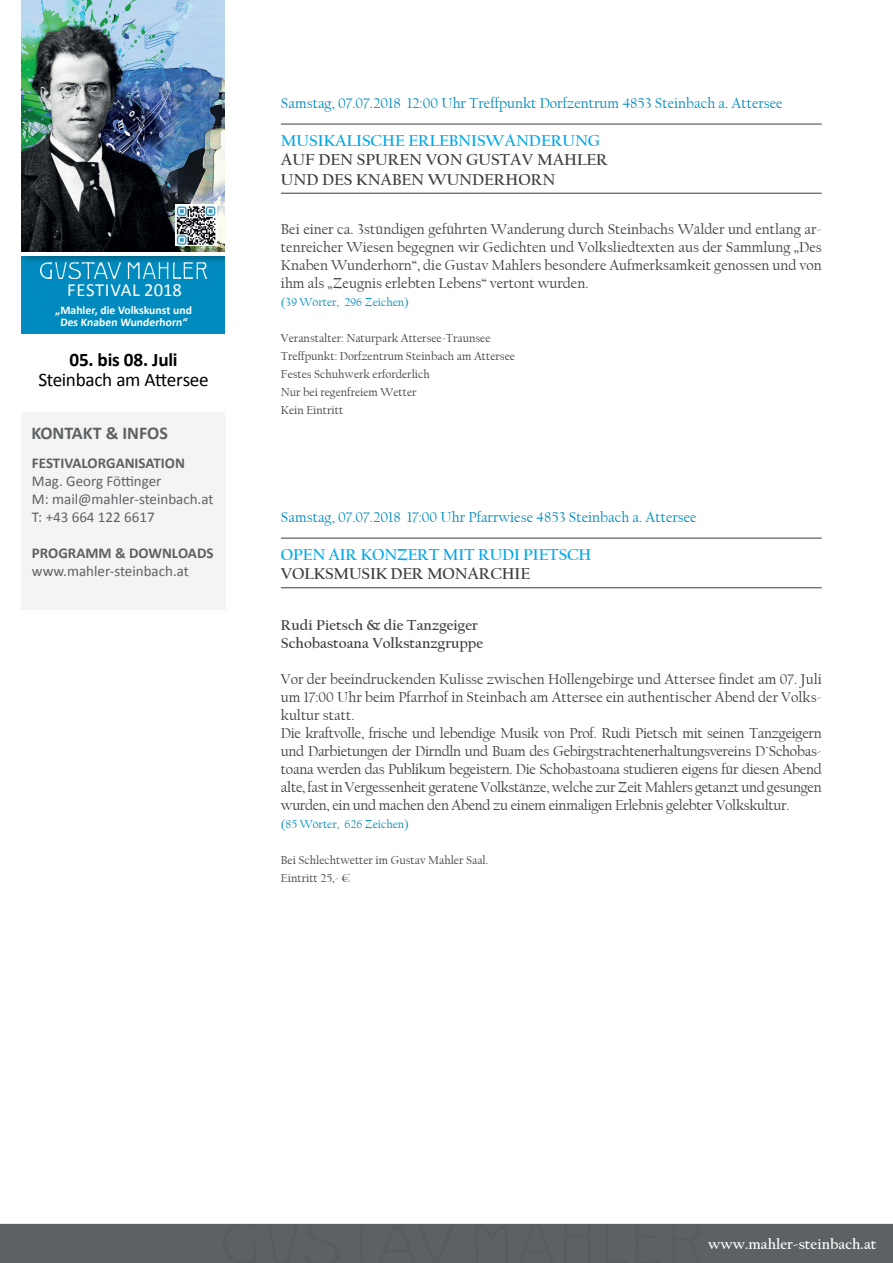
<style>
.page{position:relative;width:893px;height:1263px;background:#fff}
.page>*{position:absolute;margin:0;border:0;box-sizing:border-box;transform-origin:0 0}
.t1{font:19.2px "Calibri";letter-spacing:-.02em;color:#000}
.t2{font:700 19.2px "Calibri";letter-spacing:-.01em;color:#000}
.t3{font:18.6px "Calibri";letter-spacing:.03em;color:#fff}
.t4{font:700 18px "Calibri";color:#5e6164}
.überschrift_oben_unt{font:700 16.5px/19.5px "Californian FB";color:#3d3c3e}
.überschrift_oben_unt-2{font:700 16.5px/19.5px "Californian FB";letter-spacing:-.01em;color:#00a8e7}
.fließtext{font:15px/18px "Californian FB";color:#3d3c3e;text-align:justify}
.fließtext-2{font:15px "Californian FB";color:#008abd}
.t5{font:15px "Calibri";color:#5e6164}
.fließtext-3{font:700 15px "Californian FB";color:#3d3c3e}
.t6{font:700 15px "Calibri";color:#5e6164}
.t7{font:700 15px "Californian FB";color:#fff}
.fließtext-4{font:12px "Californian FB";color:#3d3c3e}
.Absatzformat_1{font:12px/18px "Californian FB";color:#3d3c3e}
.fließtext-5{font:12px "Californian FB";color:#008abd}
.t8{font:700 11.7px "Calibri";color:#fff}
.s1{color:#00a8e7}
.s2{color:#3d3c3e}
</style>
<div class="page">
<div style="left:21px;top:412px;width:205px;height:198px;background:#f4f4f4"></div>
<div style="left:21px;top:98px;width:212px;height:236px;background:#008abd"></div>
<img style="left:21px;top:0;width:205px;height:244px">
<img style="left:40px;top:264px;width:167px;height:14px">
<div style="left:18px;top:244px;width:236px;height:20px;background:#000;opacity:.75"></div>
<hr style="left:21px;top:252px;width:221px;height:4px;background:#fff">
<img style="left:176px;top:204px;width:41px;height:41px">
<div style="left:226px;top:0;width:110px;height:417px;background:#fff"></div>
<div style="left:0;top:1223px;width:893px;height:40px;background:#5e6164"></div>
<div style="left:224px;top:1226px;width:477px;height:37px;background:#5e6164"></div>
<hr style="left:281px;top:124px;width:541px;height:1px;background:#3d3c3e">
<hr style="left:281px;top:193px;width:541px;height:1px;background:#3d3c3e">
<hr style="left:281px;top:538px;width:541px;height:1px;background:#3d3c3e">
<hr style="left:281px;top:587px;width:541px;height:1px;background:#3d3c3e">
<p class="t3" style="left:67px;top:278px;width:116px">FESTIVAL 2018</p>
<p class="t8" style="left:55px;top:302px;width:138px">„Mahler, die Volkskunst und</p>
<p class="t8" style="left:60px;top:314px;width:130px">Des Knaben Wunderhorn“</p>
<p class="t2" style="left:70px;top:347px;width:109px">05. bis 08. Juli</p>
<p class="t1" style="left:38px;top:367px;width:172px">Steinbach am Attersee</p>
<p class="t4" style="left:31px;top:421px;width:138px">KONTAKT &amp; INFOS</p>
<p class="t6" style="left:32px;top:453px;width:154px">FESTIVALORGANISATION</p>
<p class="t5" style="left:32px;top:472px;width:131px">Mag. Georg Föttinger</p>
<p class="t5" style="left:32px;top:490px;width:183px">M: mail@mahler-steinbach.at</p>
<p class="t5" style="left:32px;top:508px;width:124px">T: +43 664 122 6617</p>
<p class="t6" style="left:32px;top:543px;width:183px">PROGRAMM &amp; DOWNLOADS</p>
<p class="t5" style="left:32px;top:562px;width:158px">www.mahler-steinbach.at</p>
<p class="fließtext-2" style="left:281px;top:95px;width:503px">Samstag, 07.07.2018 12:00 Uhr Treffpunkt Dorfzentrum 4853 Steinbach a. Attersee</p>
<p class="überschrift_oben_unt" style="left:281px;top:131px;width:328px"><span class="s1">MUSIKALISCHE ERLEBNISWANDERUNG<br></span>AUF DEN SPUREN VON GUSTAV MAHLER<br>UND DES KNABEN WUNDERHORN</p>
<p class="fließtext" style="left:281px;top:220px;width:542px">Bei einer ca. 3stündigen geführten Wanderung durch Steinbachs Wälder und entlang ar&shy;tenreicher Wiesen begegnen wir Gedichten und Volksliedtexten aus der Sammlung „Des Knaben Wunderhorn“, die Gustav Mahlers besondere Aufmerksamkeit genossen und von ihm als „Zeugnis erlebten Lebens“ vertont wurden.</p>
<p class="fließtext-5" style="left:281px;top:295px;width:129px">(39 Wörter, 296 Zeichen)</p>
<p class="fließtext-4" style="left:281px;top:331px;width:211px">Veranstalter: Naturpark Attersee-Traunsee</p>
<p class="fließtext-4" style="left:281px;top:349px;width:235px">Treffpunkt: Dorfzentrum Steinbach am Attersee</p>
<p class="fließtext-4" style="left:281px;top:367px;width:150px">Festes Schuhwerk erforderlich</p>
<p class="fließtext-4" style="left:281px;top:385px;width:137px">Nur bei regenfreiem Wetter</p>
<p class="fließtext-4" style="left:281px;top:403px;width:64px">Kein Eintritt</p>
<p class="fließtext-2" style="left:281px;top:509px;width:417px">Samstag, 07.07.2018 17:00 Uhr Pfarrwiese 4853 Steinbach a. Attersee</p>
<p class="überschrift_oben_unt-2" style="left:281px;top:545px;width:312px">OPEN AIR KONZERT MIT RUDI PIETSCH<br><span class="s2">VOLKSMUSIK DER MONARCHIE</span></p>
<p class="fließtext-3" style="left:281px;top:617px;width:199px">Rudi Pietsch &amp; die Tanzgeiger</p>
<p class="fließtext-3" style="left:281px;top:635px;width:204px">Schobastoana Volkstanzgruppe</p>
<p class="fließtext" style="left:281px;top:670px;width:542px">Vor der beeindruckenden Kulisse zwischen Höllengebirge und Attersee findet am 07. Juli um 17:00 Uhr beim Pfarrhof in Steinbach am Attersee ein authentischer Abend der Volks&shy;kultur statt.</p>
<p class="fließtext" style="left:281px;top:724px;width:542px">Die kraftvolle, frische und lebendige Musik von Prof. Rudi Pietsch mit seinen Tanzgeigern und Darbietungen der Dirndln und Buam des Gebirgstrachtenerhaltungsvereins D`Schobas&shy;toana werden das Publikum begeistern. Die Schobastoana studieren eigens für diesen Abend alte, fast in Vergessenheit geratene Volkstänze, welche zur Zeit Mahlers getanzt und gesungen wurden, ein und machen den Abend zu einem einmaligen Erlebnis gelebter Volkskultur.</p>
<p class="fließtext-5" style="left:281px;top:817px;width:129px">(85 Wörter, 626 Zeichen)</p>
<p class="Absatzformat_1" style="left:281px;top:851px;width:209px">Bei Schlechtwetter im Gustav Mahler Saal.<br>Eintritt 25,- €</p>
<p class="t7" style="left:708px;top:1235px;width:170px">www.mahler-steinbach.at</p>
</div>
